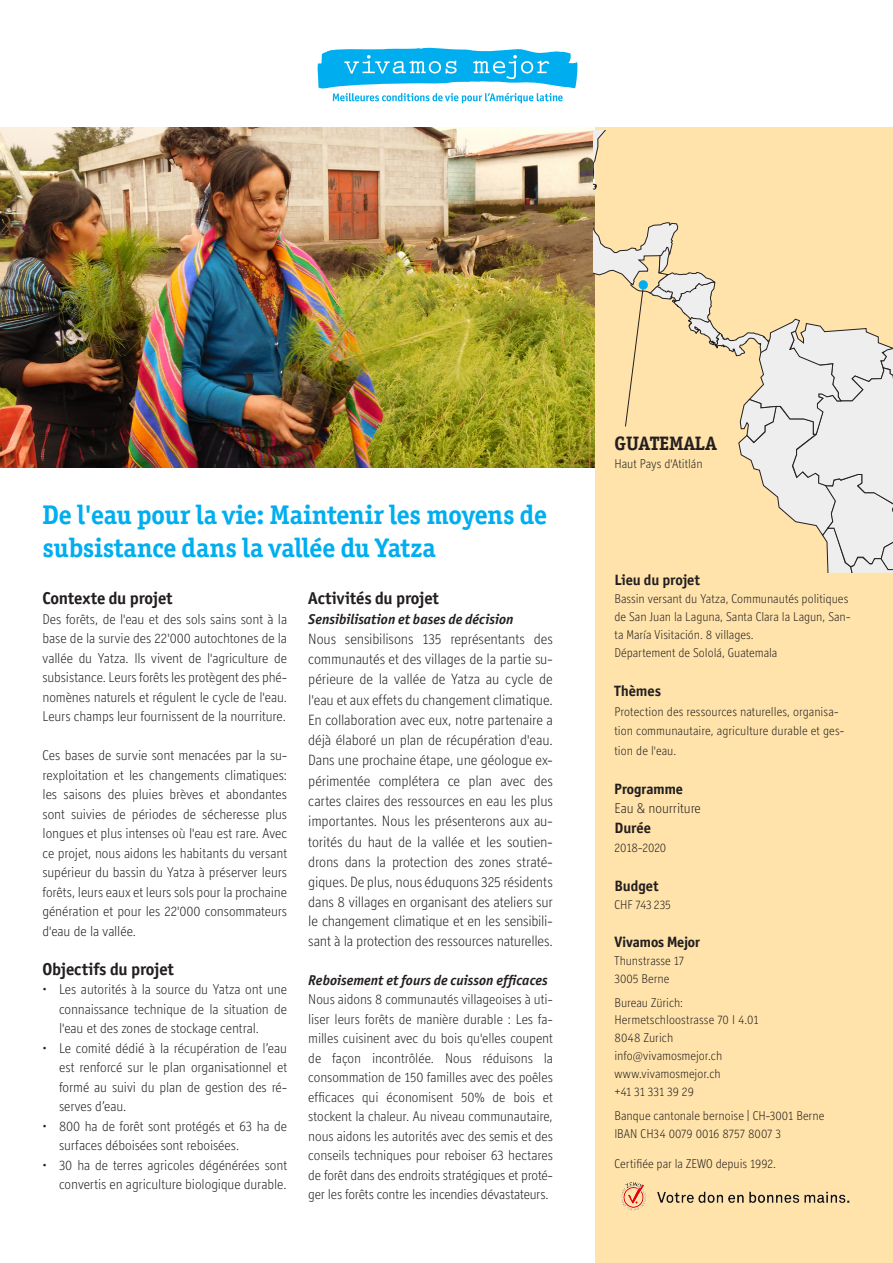
<style>
.page{position:relative;width:893px;height:1263px;background:#fff}
.page>*{position:absolute;margin:0;border:0;box-sizing:border-box;transform-origin:0 0}
._02_Seite_Titel{font:700 27px/33px "Officina Ser ITC Std";letter-spacing:-.005em;color:#00aeef}
.t1{font:700 19.5px "Officina Ser ITC Std";color:#231f20}
._04_Seite_Untertitel{font:700 17.25px "Officina Sans ITC Std";letter-spacing:-.01em;color:#231f20}
._05_Seite_Grundtext{font:300 15px/20.1px "Officina Display ITC Std";letter-spacing:-.015em;color:#231f20;text-align:justify}
._02_Spalten_Text_Lig{font:700 15px "Officina Display ITC Std";color:#231f20}
._02_Spalten_Text_Lig-2{font:700 15px "Officina Sans ITC Std";letter-spacing:-.005em;color:#231f20}
._05_Seite_Grundtext-2{font:700 15px "Officina Sans ITC Std";letter-spacing:-.005em;color:#231f20}
._05_Seite_Grundtext-3{font:300 14.25px/19.5px "Officina Display ITC Std";letter-spacing:-.005em;color:#231f20;text-align:justify}
._05_Seite_Grundtext-4{font:italic 700 14.25px "Officina Sans ITC Std";color:#231f20}
._04_Seite_Untertitel-2{font:italic 700 14.25px "Officina Sans ITC Std";color:#231f20}
._02_Spalten_Text_Lig-3{font:300 12.9px/18px "Officina Display ITC Std";color:#231f20}
</style>
<div class="page">
<img style="left:0;top:128px;width:595px;height:340px">
<div style="left:595px;top:128px;width:298px;height:1135px;background:#ffe3aa"></div>
<svg style="left:593px;top:130px;width:300px;height:443px"></svg>
<svg style="left:317px;top:47px;width:261px;height:56px"></svg>
<img style="left:621px;top:1182px;width:228px;height:28px">
<p class="_02_Seite_Titel" style="left:43px;top:498px;width:506px">De l'eau pour la vie: Maintenir les moyens de subsistance dans la vallée du Yatza</p>
<p class="_04_Seite_Untertitel" style="left:43px;top:588px;width:132px">Contexte du projet</p>
<p class="_05_Seite_Grundtext-3" style="left:43px;top:609px;width:246px">Des forêts, de l'eau et des sols sains sont à la base de la survie des 22'000 autochtones de la vallée du Yatza. Ils vivent de l'agriculture de subsistance. Leurs forêts les protègent des phé&shy;nomènes naturels et régulent le cycle de l'eau.<br>Leurs champs leur fournissent de la nourriture.</p>
<p class="_05_Seite_Grundtext-3" style="left:43px;top:745px;width:246px">Ces bases de survie sont menacées par la su&shy;rexploitation et les changements climatiques: les saisons des pluies brèves et abondantes sont suivies de périodes de sécheresse plus longues et plus intenses où l'eau est rare. Avec ce projet, nous aidons les habitants du versant supérieur du bassin du Yatza à préserver leurs forêts, leurs eaux et leurs sols pour la prochaine génération et pour les 22'000 consommateurs d'eau de la vallée.</p>
<p class="_04_Seite_Untertitel" style="left:43px;top:958px;width:133px">Objectifs du projet</p>
<p class="_05_Seite_Grundtext-3" style="left:59px;top:979px;width:229px;text-indent:-16px">• Les autorités à la source du Yatza ont une connaissance technique de la situation de l'eau et des zones de stockage central.</p>
<p class="_05_Seite_Grundtext-3" style="left:59px;top:1038px;width:229px;text-indent:-16px">• Le comité dédié à la récupération de l’eau est renforcé sur le plan organisationnel et formé au suivi du plan de gestion des ré&shy;serves d’eau.</p>
<p class="_05_Seite_Grundtext-3" style="left:59px;top:1116px;width:230px;text-indent:-16px">• 800 ha de forêt sont protégés et 63 ha de surfaces déboisées sont reboisées.</p>
<p class="_05_Seite_Grundtext-3" style="left:43px;top:1155px;width:246px;text-align:right">• 30 ha de terres agricoles dégénérées sont convertis en agriculture biologique durable.</p>
<p class="_04_Seite_Untertitel" style="left:308px;top:588px;width:132px">Activités du projet</p>
<p class="_04_Seite_Untertitel-2" style="left:308px;top:610px;width:207px">Sensibilisation et bases de décision</p>
<p class="_05_Seite_Grundtext" style="left:308px;top:629px;width:246px">Nous sensibilisons 135 représentants des communautés et des villages de la partie su&shy;périeure de la vallée de Yatza au cycle de l'eau et aux effets du changement climatique.<br>En collaboration avec eux, notre partenaire a déjà élaboré un plan de récupération d'eau.<br>Dans une prochaine étape, une géologue ex&shy;périmentée complétera ce plan avec des cartes claires des ressources en eau les plus importantes. Nous les présenterons aux au&shy;torités du haut de la vallée et les soutien&shy;drons dans la protection des zones straté&shy;giques. De plus, nous éduquons 325 résidents dans 8 villages en organisant des ateliers sur le changement climatique et en les sensibili&shy;sant à la protection des ressources naturelles.</p>
<p class="_05_Seite_Grundtext-4" style="left:308px;top:971px;width:241px">Reboisement et fours de cuisson efficaces</p>
<p class="_05_Seite_Grundtext-3" style="left:308px;top:989px;width:246px">Nous aidons 8 communautés villageoises à uti&shy;liser leurs forêts de manière durable : Les fa&shy;milles cuisinent avec du bois qu'elles coupent de façon incontrôlée. Nous réduisons la consommation de 150 familles avec des poêles efficaces qui économisent 50% de bois et stockent la chaleur. Au niveau communautaire, nous aidons les autorités avec des semis et des conseils techniques pour reboiser 63 hectares de forêt dans des endroits stratégiques et proté&shy;ger les forêts contre les incendies dévastateurs.</p>
<p class="t1" style="left:614px;top:431px;width:104px">GUATEMALA</p>
<p class="_02_Spalten_Text_Lig-3" style="left:614px;top:454px;width:90px">Haut Pays d'Atitlán</p>
<p class="_05_Seite_Grundtext-2" style="left:614px;top:571px;width:87px">Lieu du projet</p>
<p class="_02_Spalten_Text_Lig-3" style="left:614px;top:589px;width:237px">Bassin versant du Yatza, Communautés politiques de San Juan la Laguna, Santa Clara la Lagun, San&shy;ta María Visitación. 8 villages.</p>
<p class="_02_Spalten_Text_Lig-3" style="left:614px;top:643px;width:164px">Département de Sololá, Guatemala</p>
<p class="_02_Spalten_Text_Lig-2" style="left:614px;top:682px;width:48px">Thèmes</p>
<p class="_02_Spalten_Text_Lig-3" style="left:614px;top:701px;width:231px;line-height:19.5px">Protection des ressources naturelles, organisa&shy;tion communautaire, agriculture durable et ges&shy;tion de l'eau.</p>
<p class="_02_Spalten_Text_Lig" style="left:614px;top:780px;width:70px">Programme</p>
<p class="_05_Seite_Grundtext-3" style="left:614px;top:798px;width:88px">Eau &amp; nourriture</p>
<p class="_02_Spalten_Text_Lig-2" style="left:614px;top:818px;width:38px">Durée</p>
<p class="_02_Spalten_Text_Lig-3" style="left:614px;top:838px;width:53px">2018-2020</p>
<p class="_02_Spalten_Text_Lig-2" style="left:614px;top:877px;width:46px">Budget</p>
<p class="_02_Spalten_Text_Lig-3" style="left:614px;top:895px;width:58px">CHF 743 235</p>
<p class="_02_Spalten_Text_Lig" style="left:614px;top:933px;width:87px">Vivamos Mejor</p>
<p class="_02_Spalten_Text_Lig-3" style="left:614px;top:951px;width:71px">Thunstrasse 17</p>
<p class="_02_Spalten_Text_Lig-3" style="left:614px;top:969px;width:56px">3005 Berne</p>
<p class="_02_Spalten_Text_Lig-3" style="left:614px;top:993px;width:70px">Bureau Zürich:</p>
<p class="_02_Spalten_Text_Lig-3" style="left:614px;top:1011px;width:146px">Hermetschloostrasse 70 I 4.01<br>8048 Zurich info@vivamosmejor.ch www.vivamosmejor.ch<br>+41 31 331 39 29</p>
<p class="_02_Spalten_Text_Lig-3" style="left:614px;top:1107px;width:211px">Banque cantonale bernoise | CH-3001 Berne</p>
<p class="_02_Spalten_Text_Lig-3" style="left:614px;top:1125px;width:168px">IBAN CH34 0079 0016 8757 8007 3</p>
<p class="_02_Spalten_Text_Lig-3" style="left:614px;top:1155px;width:163px">Certifiée par la ZEWO depuis 1992.</p>
</div>
